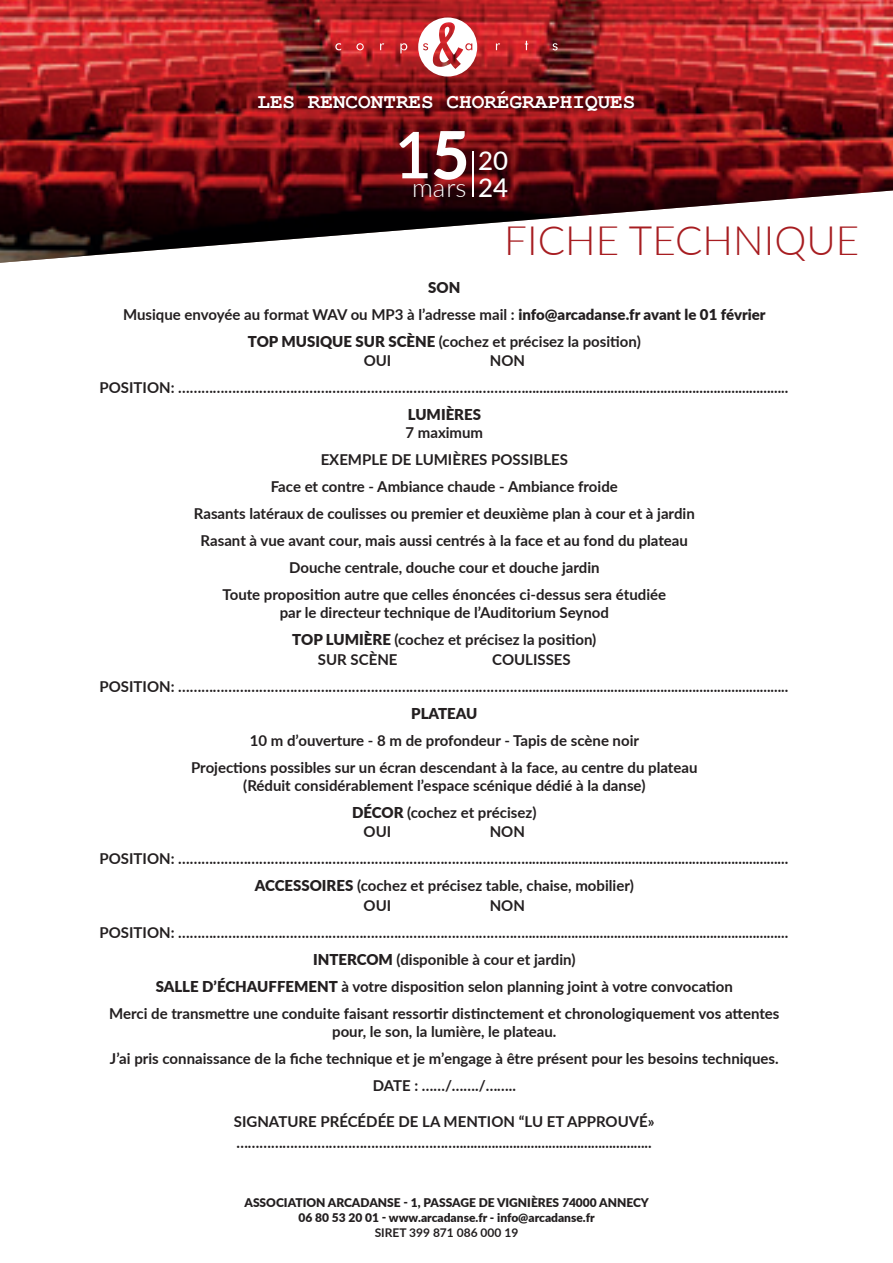
<style>
.page{position:relative;width:893px;height:1263px;background:#fff}
.page>*{position:absolute;margin:0;border:0;box-sizing:border-box;transform-origin:0 0}
.t1{font:600 64.35px "Lato";color:#fff}
.t2{font:300 40.5px "Lato";color:#a71d21}
.t3{font:300 25.8px "Lato";color:#fff}
.t4{font:500 25.8px "Lato";color:#fff}
.t5{font:700 21px "Courier New";color:#fff}
.t6{font:700 15px/27px "Lato";color:#231f20;text-align:center}
.t7{font:900 15px "Lato";color:#231f20}
.t8{font:900 12px/15px "Lato";color:#231f20;text-align:center}
.t9{font:700 12px "Lato";color:#231f20}
.s1{font-weight:500}
.s2{font-weight:900}
</style>
<div class="page">
<img style="left:0;top:0;width:893px;height:263px">
<svg style="left:335px;top:43px;width:6px;height:7px"></svg>
<svg style="left:356px;top:43px;width:8px;height:7px"></svg>
<svg style="left:380px;top:43px;width:4px;height:7px"></svg>
<svg style="left:400px;top:43px;width:7px;height:10px"></svg>
<svg style="left:496px;top:43px;width:4px;height:7px"></svg>
<svg style="left:525px;top:41px;width:3px;height:9px"></svg>
<svg style="left:552px;top:43px;width:6px;height:7px"></svg>
<svg style="left:418px;top:18px;width:59px;height:59px"></svg>
<hr style="left:472px;top:151px;width:2px;height:46px;background:#fff">
<h3 class="t5" style="left:257px;top:88px;width:380px">LES RENCONTRES CHORÉGRAPHIQUES</h3>
<h1 class="t1" style="left:394px;top:108px;width:76px">15</h1>
<h3 class="t3" style="left:412px;top:169px;width:97px">mars <span class="s1">24</span></h3>
<h3 class="t4" style="left:478px;top:142px;width:31px">20</h3>
<h2 class="t2" style="left:504px;top:212px;width:356px">FICHE TECHNIQUE</h2>
<p class="t6" style="left:123px;top:273px;width:644px"><span class="s2">SON<br></span>Musique envoyée au format WAV ou MP3 à l’adresse mail : <span class="s2">info@arcadanse.fr avant le 01 février<br>TOP MUSIQUE SUR SCÈNE</span> (cochez et précisez la position)</p>
<p class="t6" style="left:364px;top:347px;width:29px">OUI</p>
<p class="t6" style="left:100px;top:347px;width:690px;text-align:left;text-indent:390px">NON<br>POSITION: ………………………………………………………………………………..........................................................................</p>
<p class="t7" style="left:408px;top:403px;width:75px">LUMIÈRES</p>
<p class="t6" style="left:194px;top:419px;width:502px">7 maximum<br>EXEMPLE DE LUMIÈRES POSSIBLES<br>Face et contre - Ambiance chaude - Ambiance froide<br>Rasants latéraux de coulisses ou premier et deuxième plan à cour et à jardin Rasant à vue avant cour, mais aussi centrés à la face et au fond du plateau Douche centrale, douche cour et douche jardin<br>Toute proposition autre que celles énoncées ci-dessus sera étudiée</p>
<p class="t6" style="left:280px;top:599px;width:331px">par le directeur technique de l’Auditorium Seynod<br><span class="s2">TOP LUMIÈRE</span> (cochez et précisez la position)</p>
<p class="t6" style="left:318px;top:645px;width:81px">SUR SCÈNE</p>
<p class="t6" style="left:100px;top:645px;width:690px;text-align:left;text-indent:393px">COULISSES<br>POSITION: ………………………………………………………………………………..........................................................................</p>
<p class="t7" style="left:411px;top:702px;width:68px">PLATEAU</p>
<p class="t6" style="left:191px;top:726px;width:508px">10 m d’ouverture - 8 m de profondeur - Tapis de scène noir<br>Projections possibles sur un écran descendant à la face, au centre du plateau</p>
<p class="t6" style="left:243px;top:771px;width:404px">(Réduit considérablement l’espace scénique dédié à la danse)<br><span class="s2">DÉCOR</span> (cochez et précisez)</p>
<p class="t6" style="left:364px;top:818px;width:29px">OUI</p>
<p class="t6" style="left:490px;top:818px;width:37px">NON</p>
<p class="t6" style="left:100px;top:845px;width:690px">POSITION: ………………………………………………………………………………..........................................................................</p>
<p class="t6" style="left:255px;top:872px;width:381px"><span class="s2">ACCESSOIRES</span> (cochez et précisez table, chaise, mobilier)</p>
<p class="t6" style="left:364px;top:891px;width:29px">OUI</p>
<p class="t6" style="left:490px;top:891px;width:37px">NON</p>
<p class="t6" style="left:100px;top:918px;width:690px">POSITION: ………………………………………………………………………………..........................................................................</p>
<p class="t6" style="left:313px;top:945px;width:264px"><span class="s2">INTERCOM</span> (disponible à cour et jardin)</p>
<p class="t6" style="left:156px;top:972px;width:579px"><span class="s2">SALLE D’ÉCHAUFFEMENT</span> à votre disposition selon planning joint à votre convocation</p>
<p class="t6" style="left:109px;top:999px;width:672px">Merci de transmettre une conduite faisant ressortir distinctement et chronologiquement vos attentes</p>
<p class="t6" style="left:110px;top:1017px;width:670px">pour, le son, la lumière, le plateau.<br>J’ai pris connaissance de la fiche technique et je m’engage à être présent pour les besoins techniques.<br>DATE : ……/……./……..</p>
<p class="t6" style="left:234px;top:1110px;width:422px;line-height:21.6px;text-align:left">SIGNATURE PRÉCÉDÉE DE LA MENTION “LU ET APPROUVÉ» ………………………………………………….......................................................</p>
<p class="t8" style="left:244px;top:1195px;width:406px">ASSOCIATION ARCADANSE - 1, PASSAGE DE VIGNIÈRES 74000 ANNECY<br>06 80 53 20 01 - www.arcadanse.fr - info@arcadanse.fr</p>
<p class="t9" style="left:375px;top:1224px;width:145px">SIRET 399 871 086 000 19</p>
</div>
